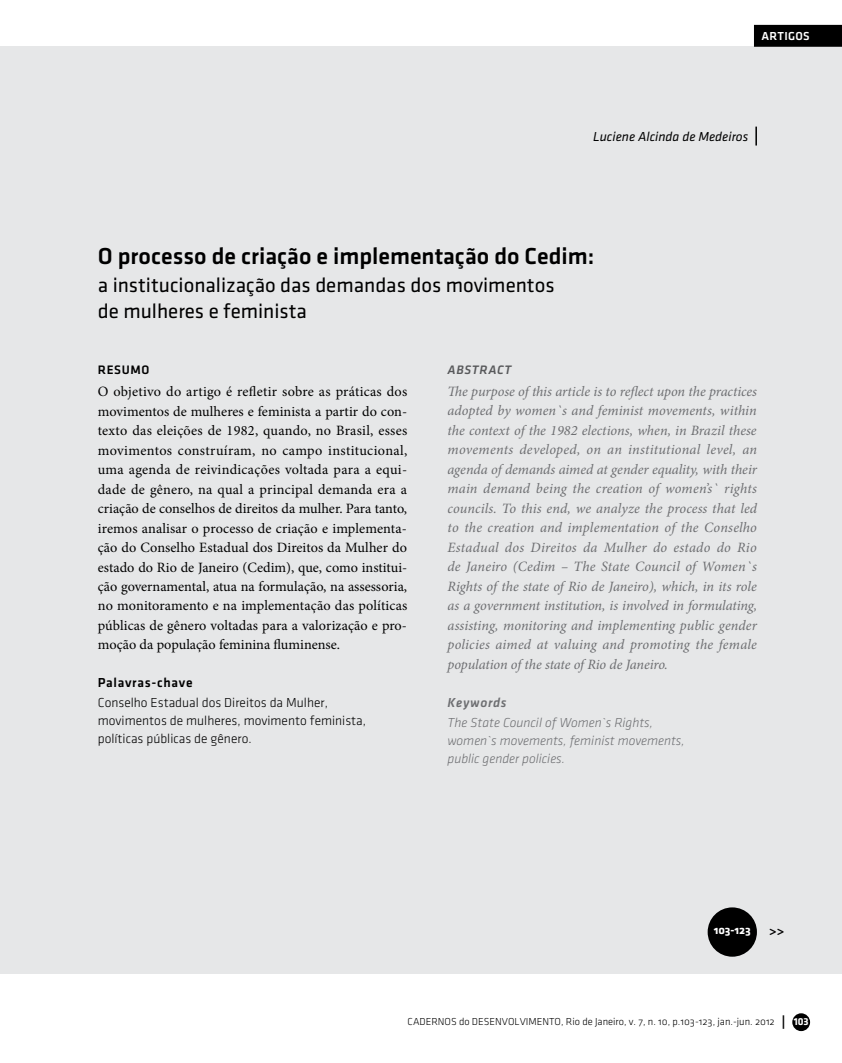
<style>
.page{position:relative;width:842px;height:1063px;background:#fff}
.page>*{position:absolute;margin:0;border:0;box-sizing:border-box;transform-origin:0 0}
.t1{font:500 24px "Klavika";color:#000}
.t2{font:21px/25.5px "Klavika";color:#000}
.t3{font:italic 14.25px/19.5px "Minion Pro";letter-spacing:-.005em;color:#6d6e71;text-align:justify}
.t4{font:14.25px/19.5px "Minion Pro";color:#000;text-align:justify}
.t5{font:300 13.5px/18px "Klavika";color:#000}
.t6{font:italic 300 13.5px/18px "Klavika";color:#6d6e71}
.t7{font:13.5px "Klavika Regular Italic OSF";color:#000}
.t8{font:500 13.5px "Klavika";letter-spacing:.05em;color:#000}
.t9{font:italic 500 13.5px "Klavika";letter-spacing:.05em;color:#6d6e71}
.t10{font:italic 500 12.75px "Klavika";letter-spacing:.05em;color:#58595b}
.t11{font:500 12.75px "Klavika";letter-spacing:.05em;color:#000}
.t12{font:12.75px "Klavika Bold Bold OSF";color:#000}
.t13{font:500 12px "Klavika";letter-spacing:.025em;color:#fff}
.t14{font:12px "Klavika Bold Bold OSF";letter-spacing:-.005em;color:#fff}
.t15{font:10.5px "Klavika Light OSF";color:#000}
.t16{font:700 10.5px "Klavika";color:#fff}
.s1{font-size:13.5px;color:#000}
</style>
<div class="page">
<div style="left:0;top:47px;width:842px;height:927px;background:#e6e7e8"></div>
<div style="left:754px;top:25px;width:88px;height:22px;background:#000"></div>
<svg style="left:755px;top:127px;width:2px;height:19px"></svg>
<div style="left:792px;top:1013px;width:18px;height:18px;background:#000;border-radius:50%"></div>
<div style="left:708px;top:907px;width:49px;height:50px;background:#000;border-radius:50%"></div>
<p class="t13" style="left:761px;top:30px;width:50px">artigos</p>
<p class="t7" style="left:593px;top:129px;width:157px">Luciene Alcinda de Medeiros</p>
<h1 class="t1" style="left:98px;top:243px;width:498px">O processo de criação e implementação do Cedim:</h1>
<h2 class="t2" style="left:98px;top:273px;width:458px">a institucionalização das demandas dos movimentos de mulheres e feminista</h2>
<p class="t11" style="left:98px;top:363px;width:53px">RESUMO</p>
<p class="t4" style="left:98px;top:382px;width:311px">O objetivo do artigo é refletir sobre as práticas dos movimentos de mulheres e feminista a partir do con&shy;texto das eleições de 1982, quando, no Brasil, esses movimentos construíram, no campo institucional, uma agenda de reivindicações voltada para a equi&shy;dade de gênero, na qual a principal demanda era a criação de conselhos de direitos da mulher. Para tanto, iremos analisar o processo de criação e implementa&shy;ção do Conselho Estadual dos Direitos da Mulher do estado do Rio de Janeiro (Cedim), que, como institui&shy;ção governamental, atua na formulação, na assessoria, no monitoramento e na implementação das políticas públicas de gênero voltadas para a valorização e pro&shy;moção da população feminina fluminense.</p>
<p class="t8" style="left:98px;top:675px;width:96px">Palavras-chave</p>
<p class="t5" style="left:98px;top:694px;width:270px">Conselho Estadual dos Direitos da Mulher, movimentos de mulheres, movimento feminista, políticas públicas de gênero.</p>
<p class="t10" style="left:448px;top:363px;width:65px">ABSTRACT</p>
<p class="t3" style="left:448px;top:382px;width:311px">The purpose of this article is to reflect upon the practices adopted by women`s and feminist movements, within the context of the 1982 elections, when, in Brazil these movements developed, on an institutional level, an agenda of demands aimed at gender equality, with their main demand being the creation of women’s` rights councils. To this end, we analyze the process that led to the creation and implementation of the Conselho Estadual dos Direitos da Mulher do estado do Rio de Janeiro (Cedim – The State Council of Women`s Rights of the state of Rio de Janeiro), which, in its role as a government institution, is involved in formulating, assisting, monitoring and implementing public gender policies aimed at valuing and promoting the female population of the state of Rio de Janeiro.</p>
<p class="t9" style="left:448px;top:695px;width:60px">Keywords</p>
<p class="t6" style="left:448px;top:714px;width:239px">The State Council of Women`s Rights, women`s movements, feminist movements, public gender policies.</p>
<p class="t14" style="left:714px;top:924px;width:39px">103-123</p>
<p class="t12" style="left:769px;top:923px;width:17px">&gt;&gt;</p>
<p class="t15" style="left:408px;top:1016px;width:369px">CADERNOS do DESENVOLVIMENTO, Rio de Janeiro, v. 7, n. 10, p.103-123, jan.-jun. 2012</p>
<p class="t16" style="left:782px;top:1016px;width:28px"><span class="s1">|</span> 103</p>
</div>
